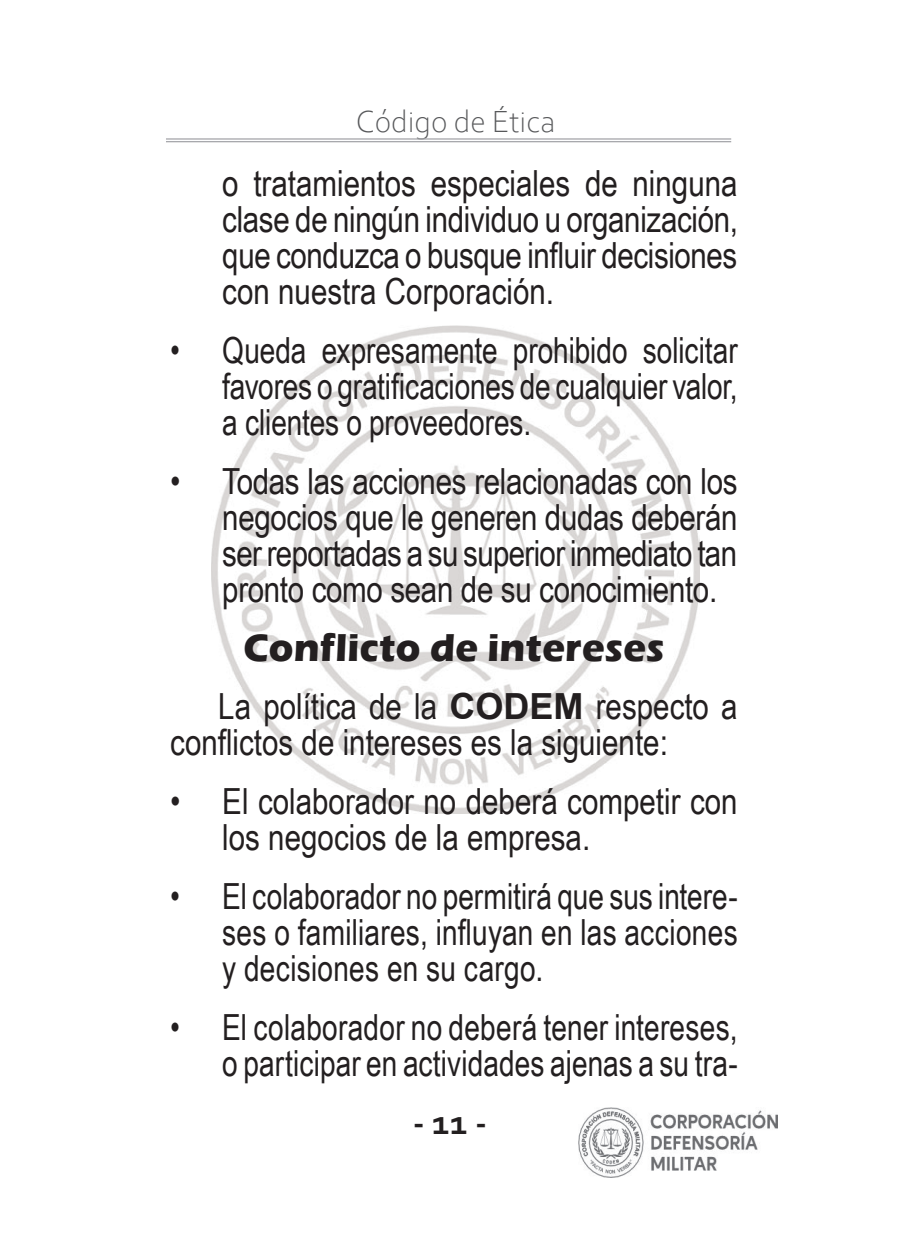
<style>
.page{position:relative;width:908px;height:1248px;background:#fff}
.page>*{position:absolute;margin:0;border:0;box-sizing:border-box;transform-origin:0 0}
.textoooo_yiyu{font:700 40px "Eras ITC";letter-spacing:.01em;color:#231f20;scale:.95 1}
.textooo{font:36px/36px "Arial Narrow";color:#231f20;text-align:justify}
.textooo-2{font:36px/36px "Arial Narrow";color:#231f20;text-align:justify;scale:.95 1}
.t1{font:700 36px "Corbel";color:#231f20}
.t2{font:300 32px "Corbel";color:#57585a}
.s1{font-family:"Arial";font-weight:700}
</style>
<div class="page">
<hr style="left:166px;top:141px;width:564px;height:1px;background:#a8a9ad">
<hr style="left:166px;top:138px;width:564px;height:2px;background:#a8a9ad">
<img style="left:578px;top:1107px;width:199px;height:70px">
<img style="left:212px;top:325px;width:487px;height:488px">
<p class="t2" style="left:355px;top:101px;width:201px">Código de Ética</p>
<p class="textooo" style="left:222px;top:164px;width:517px">o tratamientos especiales de ninguna clase de ningún individuo u organización, que conduzca o busque influir decisiones con nuestra Corporación.</p>
<p class="textooo-2" style="left:222px;top:331px;width:543px;text-indent:-52px">• Queda expresamente prohibido solicitar favores o gratificaciones de cualquier valor, a clientes o proveedores.</p>
<p class="textooo" style="left:222px;top:462px;width:516px;text-indent:-52px">• Todas las acciones relacionadas con los negocios que le generen dudas deberán ser reportadas a su superior inmediato tan pronto como sean de su conocimiento.</p>
<p class="textoooo_yiyu" style="left:243px;top:624px;width:444px">Conflicto de intereses</p>
<p class="textooo" style="left:170px;top:687px;width:568px;text-indent:48px">La política de la <span class="s1">CODEM</span> respecto a conflictos de intereses es la siguiente:</p>
<p class="textooo" style="left:222px;top:782px;width:516px;text-indent:-52px">• El colaborador no deberá competir con los negocios de la empresa.</p>
<p class="textooo-2" style="left:222px;top:876px;width:544px;text-indent:-52px">• El colaborador no permitirá que sus intere&shy;ses o familiares, influyan en las acciones y decisiones en su cargo.</p>
<p class="textooo-2" style="left:170px;top:1007px;width:598px;text-align:right">• El colaborador no deberá tener intereses, o participar en actividades ajenas a su tra-</p>
<p class="t1" style="left:412px;top:1099px;width:76px">- 11 -</p>
</div>
